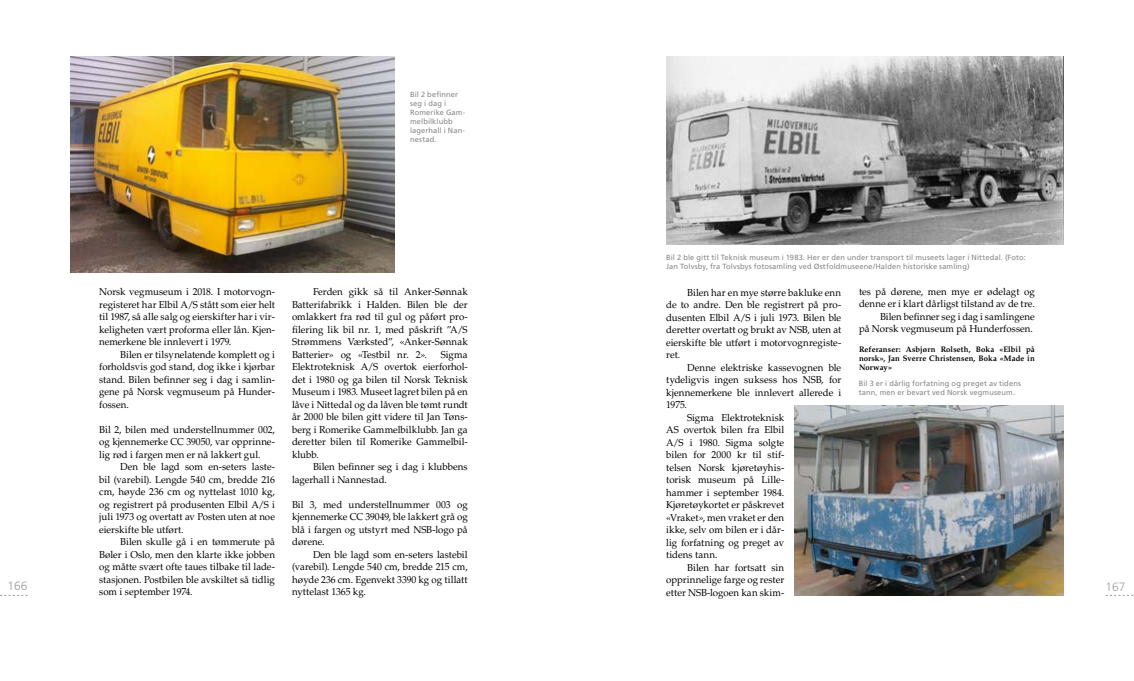
<style>
.page{position:relative;width:1134px;height:681px;background:#fff}
.page>*{position:absolute;margin:0;border:0;box-sizing:border-box;transform-origin:0 0}
.t1{font:300 12px "Frutiger LT Std";color:#9c9e9f}
.t2{font:10px/12.5px "Palatino LT Std";color:#000;text-align:justify}
.t3{font:700 8px/9px "Palatino LT Std";letter-spacing:.015em;color:#000;text-align:justify}
.t4{font:7.5px/9px "Frutiger LT Std";letter-spacing:.015em;color:#87888a}
</style>
<div class="page">
<img style="left:71px;top:57px;width:323px;height:216px">
<img style="left:795px;top:406px;width:268px;height:189px">
<img style="left:666px;top:57px;width:397px;height:187px">
<p class="t4" style="left:410px;top:90px;width:57px">Bil 2 befinner seg i dag i<br>Romerike Gam&shy;melbilklubb lagerhall i Nan&shy;nestad.</p>
<p class="t4" style="left:666px;top:253px;width:361px">Bil 2 ble gitt til Teknisk museum i 1983. Her er den under transport til museets lager i Nittedal. (Foto:<br>Jan Tolvsby, fra Tolvsbys fotosamling ved Østfoldmuseene/Halden historiske samling)</p>
<p class="t2" style="left:859px;top:285px;width:177px;text-align:right">tes på dørene, men mye er ødelagt og denne er i klart dårligst tilstand av de tre.<br>Bilen befinner seg i dag i samlingene<br>på Norsk vegmuseum på Hunderfossen.</p>
<p class="t3" style="left:859px;top:345px;width:177px">Referanser: Asbjørn Rolseth, Boka «Elbil på norsk», Jan Sverre Christensen, Boka «Made in Norway»</p>
<p class="t4" style="left:859px;top:379px;width:164px">Bil 3 er i dårlig forfatning og preget av tidens tann, men er bevart ved Norsk vegmuseum.</p>
<p class="t2" style="left:99px;top:285px;width:177px">Norsk vegmuseum i 2018. I motorvogn&shy;registeret har Elbil A/S stått som eier helt til 1987, så alle salg og eierskifter har i vir&shy;keligheten vært proforma eller lån. Kjen&shy;nemerkene ble innlevert i 1979.</p>
<p class="t2" style="left:99px;top:348px;width:177px;text-indent:21px">Bilen er tilsynelatende komplett og i forholdsvis god stand, dog ikke i kjørbar stand. Bilen befinner seg i dag i samlin&shy;gene på Norsk vegmuseum på Hunder&shy;fossen.</p>
<p class="t2" style="left:99px;top:423px;width:177px">Bil 2, bilen med understellnummer 002, og kjennemerke CC 39050, var opprinne&shy;lig rød i fargen men er nå lakkert gul.</p>
<p class="t2" style="left:99px;top:460px;width:177px;text-indent:21px">Den ble lagd som en-seters laste&shy;bil (varebil). Lengde 540 cm, bredde 216 cm, høyde 236 cm og nyttelast 1010 kg, og registrert på produsenten Elbil A/S i juli 1973 og overtatt av Posten uten at noe eierskifte ble utført.</p>
<p class="t2" style="left:99px;top:535px;width:177px;text-indent:21px">Bilen skulle gå i en tømmerute på Bøler i Oslo, men den klarte ikke jobben og måtte svært ofte taues tilbake til lade&shy;stasjonen. Postbilen ble avskiltet så tidlig som i september 1974.</p>
<p class="t2" style="left:292px;top:285px;width:177px;text-indent:21px">Ferden gikk så til Anker-Sønnak Batterifabrikk i Halden. Bilen ble der omlakkert fra rød til gul og påført pro&shy;filering lik bil nr. 1, med påskrift ”A/S Strømmens Værksted”, «Anker-Sønnak Batterier» og «Testbil nr. 2».</p>
<p class="t2" style="left:666px;top:286px;width:177px;text-indent:21px">Bilen har en mye større bakluke enn de to andre. Den ble registrert på pro&shy;dusenten Elbil A/S i juli 1973. Bilen ble deretter overtatt og brukt av NSB, uten at eierskifte ble utført i motorvognregiste&shy;ret.</p>
<p class="t2" style="left:687px;top:361px;width:155px">Denne elektriske kassevognen ble</p>
<p class="t2" style="left:666px;top:373px;width:176px">tydeligvis ingen suksess hos NSB, for</p>
<p class="t2" style="left:666px;top:386px;width:176px">kjennemerkene ble innlevert allerede i</p>
<p class="t2" style="left:666px;top:398px;width:22px">1975.</p>
<p class="t2" style="left:687px;top:411px;width:98px">Sigma Elektroteknisk</p>
<p class="t2" style="left:666px;top:423px;width:120px">AS overtok bilen fra Elbil</p>
<p class="t2" style="left:666px;top:436px;width:120px">A/S i 1980. Sigma solgte</p>
<p class="t2" style="left:666px;top:448px;width:120px">bilen for 2000 kr til stif-</p>
<p class="t2" style="left:666px;top:461px;width:120px">telsen Norsk kjøretøyhis-</p>
<p class="t2" style="left:666px;top:473px;width:120px">torisk museum på Lille-</p>
<p class="t2" style="left:666px;top:486px;width:119px">hammer i september 1984.</p>
<p class="t2" style="left:666px;top:498px;width:120px">Kjøretøykortet er påskrevet</p>
<p class="t2" style="left:666px;top:511px;width:119px">«Vraket», men vraket er den</p>
<p class="t2" style="left:666px;top:523px;width:120px">ikke, selv om bilen er i dår-</p>
<p class="t2" style="left:666px;top:536px;width:120px">lig forfatning og preget av</p>
<p class="t2" style="left:666px;top:548px;width:53px">tidens tann.</p>
<p class="t2" style="left:687px;top:561px;width:98px">Bilen har fortsatt sin</p>
<p class="t2" style="left:666px;top:573px;width:119px">opprinnelige farge og rester</p>
<p class="t2" style="left:666px;top:586px;width:120px">etter NSB-logoen kan skim-</p>
<p class="t2" style="left:292px;top:348px;width:177px;text-indent:149px">Sigma Elektroteknisk A/S overtok eierforhol&shy;det i 1980 og ga bilen til Norsk Teknisk Museum i 1983. Museet lagret bilen på en låve i Nittedal og da låven ble tømt rundt år 2000 ble bilen gitt videre til Jan Tøns&shy;berg i Romerike Gammelbilklubb. Jan ga deretter bilen til Romerike Gammelbil&shy;klubb.</p>
<p class="t2" style="left:292px;top:460px;width:177px;text-indent:21px">Bilen befinner seg i dag i klubbens lagerhall i Nannestad.</p>
<p class="t2" style="left:292px;top:498px;width:177px">Bil 3, med understellnummer 003 og kjennemerke CC 39049, ble lakkert grå og blå i fargen og utstyrt med NSB-logo på dørene.</p>
<p class="t2" style="left:292px;top:548px;width:177px;text-indent:21px">Den ble lagd som en-seters lastebil (varebil). Lengde 540 cm, bredde 215 cm, høyde 236 cm. Egenvekt 3390 kg og tillatt nyttelast 1365 kg.</p>
<p class="t1" style="left:8px;top:579px;width:22px">166</p>
<p class="t1" style="left:1106px;top:579px;width:22px">167</p>
</div>
